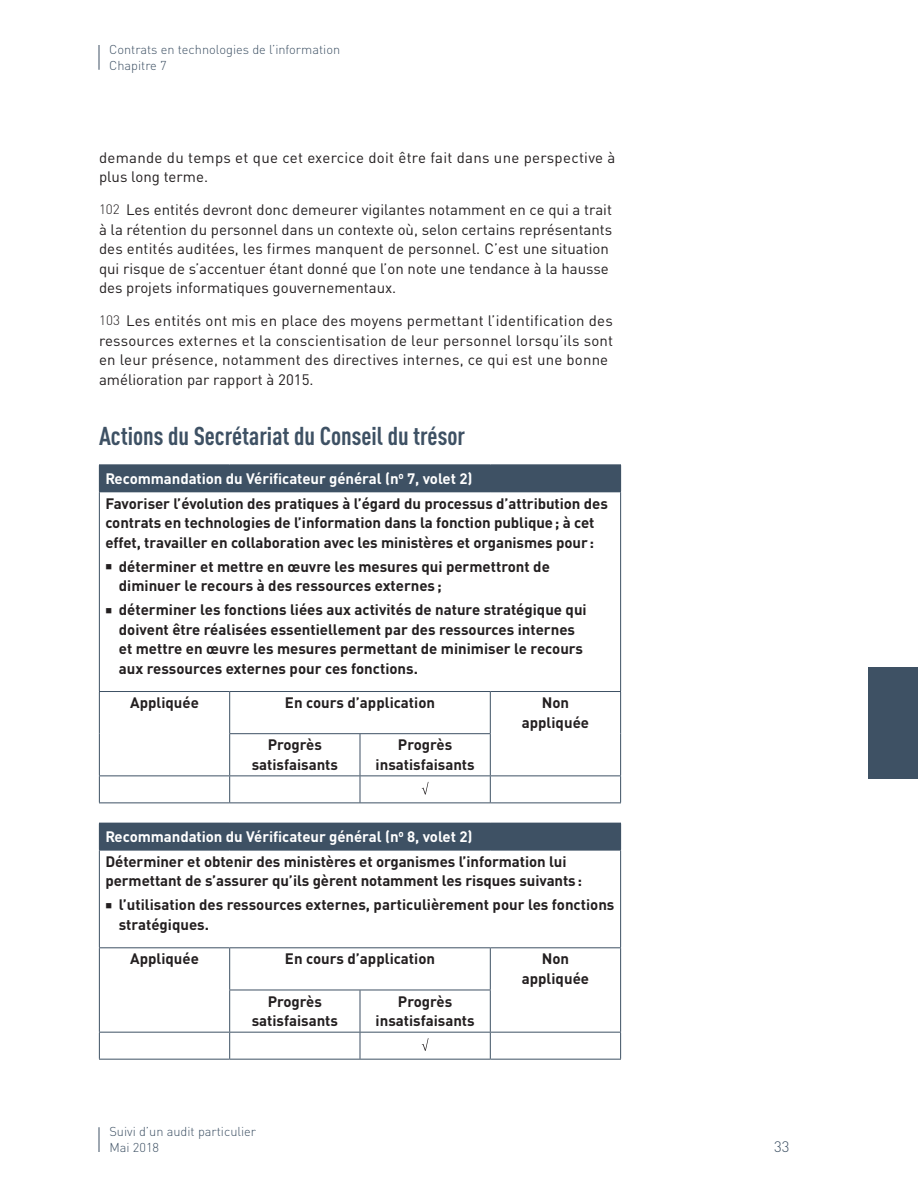
<style>
.page{position:relative;width:918px;height:1188px;background:#fff}
.page>*{position:absolute;margin:0;border:0;box-sizing:border-box;transform-origin:0 0}
.t1{font:700 condensed 25.5px "DIN Offc";color:#3e5164}
.t2{font:700 15px/19.5px "DIN Offc";letter-spacing:-.005em;color:#231f20}
.t3{font:15px/19.5px "DIN Offc";color:#231f20}
.t4{font:15px/19.5px "DIN Offc";letter-spacing:.02em;color:#231f20}
.t5{font:300 15px "DIN Offc";color:#3e5164}
.t6{font:300 12.75px/15.8px "DIN Offc";color:#3e5164}
.s1{font-weight:300;font-size:13.5px}
.s2{color:#fff}
</style>
<div class="page">
<div style="left:868px;top:668px;width:50px;height:111px;background:#3e5164"></div>
<svg style="left:99px;top:1127px;width:1px;height:25px"></svg>
<svg style="left:99px;top:45px;width:1px;height:25px"></svg>
<div style="left:99px;top:465px;width:522px;height:27px;background:#3e5164"></div>
<hr style="left:99px;top:492px;width:1px;height:199px;background:#3e5164">
<hr style="left:620px;top:492px;width:1px;height:199px;background:#3e5164">
<hr style="left:99px;top:691px;width:131px;height:1px;background:#3e5164">
<hr style="left:99px;top:692px;width:1px;height:42px;background:#3e5164">
<hr style="left:99px;top:734px;width:1px;height:41px;background:#3e5164">
<hr style="left:230px;top:691px;width:130px;height:1px;background:#3e5164">
<hr style="left:229px;top:692px;width:1px;height:41px;background:#3e5164">
<hr style="left:360px;top:691px;width:130px;height:1px;background:#3e5164">
<hr style="left:490px;top:691px;width:131px;height:1px;background:#3e5164">
<hr style="left:490px;top:692px;width:1px;height:41px;background:#3e5164">
<hr style="left:620px;top:692px;width:1px;height:42px;background:#3e5164">
<hr style="left:620px;top:734px;width:1px;height:41px;background:#3e5164">
<hr style="left:229px;top:733px;width:131px;height:1px;background:#3e5164">
<hr style="left:229px;top:734px;width:1px;height:41px;background:#3e5164">
<hr style="left:360px;top:733px;width:131px;height:1px;background:#3e5164">
<hr style="left:360px;top:734px;width:1px;height:41px;background:#3e5164">
<hr style="left:490px;top:734px;width:1px;height:41px;background:#3e5164">
<hr style="left:99px;top:775px;width:131px;height:1px;background:#3e5164">
<svg style="left:99px;top:776px;width:1px;height:26px"></svg>
<hr style="left:230px;top:775px;width:130px;height:1px;background:#3e5164">
<svg style="left:229px;top:776px;width:1px;height:26px"></svg>
<hr style="left:360px;top:775px;width:130px;height:1px;background:#3e5164">
<svg style="left:360px;top:776px;width:1px;height:26px"></svg>
<hr style="left:490px;top:775px;width:131px;height:1px;background:#3e5164">
<svg style="left:490px;top:776px;width:1px;height:26px"></svg>
<svg style="left:620px;top:776px;width:1px;height:26px"></svg>
<hr style="left:99px;top:802px;width:131px;height:1px;background:#3e5164">
<hr style="left:230px;top:802px;width:130px;height:1px;background:#3e5164">
<hr style="left:360px;top:802px;width:130px;height:1px;background:#3e5164">
<hr style="left:490px;top:802px;width:131px;height:1px;background:#3e5164">
<hr style="left:99px;top:464px;width:131px;height:1px;background:#3e5164">
<hr style="left:230px;top:464px;width:130px;height:1px;background:#3e5164">
<hr style="left:360px;top:464px;width:130px;height:1px;background:#3e5164">
<hr style="left:490px;top:464px;width:131px;height:1px;background:#3e5164">
<svg style="left:422px;top:782px;width:7px;height:13px"></svg>
<div style="left:99px;top:823px;width:522px;height:27px;background:#3e5164"></div>
<hr style="left:99px;top:850px;width:1px;height:97px;background:#3e5164">
<hr style="left:620px;top:850px;width:1px;height:97px;background:#3e5164">
<hr style="left:99px;top:947px;width:131px;height:1px;background:#3e5164">
<hr style="left:99px;top:948px;width:1px;height:42px;background:#3e5164">
<hr style="left:99px;top:990px;width:1px;height:42px;background:#3e5164">
<hr style="left:230px;top:947px;width:130px;height:1px;background:#3e5164">
<hr style="left:229px;top:948px;width:1px;height:42px;background:#3e5164">
<hr style="left:360px;top:947px;width:130px;height:1px;background:#3e5164">
<hr style="left:490px;top:947px;width:131px;height:1px;background:#3e5164">
<hr style="left:490px;top:948px;width:1px;height:42px;background:#3e5164">
<hr style="left:620px;top:948px;width:1px;height:42px;background:#3e5164">
<hr style="left:620px;top:990px;width:1px;height:42px;background:#3e5164">
<hr style="left:229px;top:990px;width:131px;height:1px;background:#3e5164">
<hr style="left:229px;top:990px;width:1px;height:42px;background:#3e5164">
<hr style="left:360px;top:990px;width:131px;height:1px;background:#3e5164">
<hr style="left:360px;top:990px;width:1px;height:42px;background:#3e5164">
<hr style="left:490px;top:990px;width:1px;height:42px;background:#3e5164">
<hr style="left:99px;top:1032px;width:131px;height:1px;background:#3e5164">
<svg style="left:99px;top:1033px;width:1px;height:26px"></svg>
<hr style="left:230px;top:1032px;width:130px;height:1px;background:#3e5164">
<svg style="left:229px;top:1033px;width:1px;height:26px"></svg>
<hr style="left:360px;top:1032px;width:130px;height:1px;background:#3e5164">
<svg style="left:360px;top:1033px;width:1px;height:26px"></svg>
<hr style="left:490px;top:1032px;width:131px;height:1px;background:#3e5164">
<svg style="left:490px;top:1033px;width:1px;height:26px"></svg>
<svg style="left:620px;top:1033px;width:1px;height:26px"></svg>
<hr style="left:99px;top:1059px;width:131px;height:1px;background:#3e5164">
<hr style="left:230px;top:1059px;width:130px;height:1px;background:#3e5164">
<hr style="left:360px;top:1059px;width:130px;height:1px;background:#3e5164">
<hr style="left:490px;top:1059px;width:131px;height:1px;background:#3e5164">
<hr style="left:99px;top:850px;width:131px;height:1px;background:#3e5164">
<hr style="left:230px;top:850px;width:130px;height:1px;background:#3e5164">
<hr style="left:360px;top:850px;width:130px;height:1px;background:#3e5164">
<hr style="left:490px;top:850px;width:131px;height:1px;background:#3e5164">
<svg style="left:422px;top:1038px;width:7px;height:13px"></svg>
<p class="t6" style="left:109px;top:41px;width:232px">Contrats en technologies de l’information<br>Chapitre 7</p>
<p class="t4" style="left:99px;top:148px;width:518px">demande du temps et que cet exercice doit être fait dans une perspective à plus long terme.</p>
<p class="t3" style="left:99px;top:200px;width:515px"><span class="s1">102</span> Les entités devront donc demeurer vigilantes notamment en ce qui a trait à la rétention du personnel dans un contexte où, selon certains représentants des entités auditées, les firmes manquent de personnel. C’est une situation qui risque de s’accentuer étant donné que l’on note une tendance à la hausse des projets informatiques gouvernementaux.</p>
<p class="t3" style="left:99px;top:311px;width:516px"><span class="s1">103</span> Les entités ont mis en place des moyens permettant l’identification des ressources externes et la conscientisation de leur personnel lorsqu’ils sont en leur présence, notamment des directives internes, ce qui est une bonne amélioration par rapport à 2015.</p>
<h1 class="t1" style="left:99px;top:420px;width:368px">Actions du Secrétariat du Conseil du trésor</h1>
<p class="t2" style="left:105px;top:466px;width:504px;line-height:24.5px"><span class="s2">Recommandation du Vérificateur général (n</span><sup>o</sup> <span class="s2">7, volet 2)<br></span>Favoriser l’évolution des pratiques à l’égard du processus d’attribution des</p>
<p class="t2" style="left:105px;top:512px;width:491px">contrats en technologies de l’information dans la fonction publique; à cet effet, travailler en collaboration avec les ministères et organismes pour :</p>
<p class="t2" style="left:119px;top:556px;width:433px">déterminer et mettre en œuvre les mesures qui permettront de diminuer le recours à des ressources externes ;</p>
<p class="t2" style="left:119px;top:599px;width:469px">déterminer les fonctions liées aux activités de nature stratégique qui doivent être réalisées essentiellement par des ressources internes et mettre en œuvre les mesures permettant de minimiser le recours aux ressources externes pour ces fonctions.</p>
<p class="t2" style="left:130px;top:692px;width:70px">Appliquée</p>
<p class="t2" style="left:285px;top:692px;width:152px">En cours d’application</p>
<p class="t2" style="left:522px;top:692px;width:69px;text-align:center">Non appliquée</p>
<p class="t2" style="left:252px;top:735px;width:88px;text-align:center">Progrès satisfaisants</p>
<p class="t2" style="left:376px;top:735px;width:101px;text-align:center">Progrès insatisfaisants</p>
<p class="t2" style="left:105px;top:824px;width:463px;line-height:24.5px"><span class="s2">Recommandation du Vérificateur général (n</span><sup>o</sup> <span class="s2">8, volet 2)<br></span>Déterminer et obtenir des ministères et organismes l’information lui</p>
<p class="t2" style="left:119px;top:868px;width:497px;line-height:24px;text-indent:-13px">permettant de s’assurer qu’ils gèrent notamment les risques suivants: l’utilisation des ressources externes, particulièrement pour les fonctions</p>
<p class="t2" style="left:119px;top:914px;width:92px">stratégiques.</p>
<p class="t2" style="left:130px;top:949px;width:70px">Appliquée</p>
<p class="t2" style="left:285px;top:949px;width:152px">En cours d’application</p>
<p class="t2" style="left:522px;top:949px;width:69px;text-align:center">Non appliquée</p>
<p class="t2" style="left:252px;top:991px;width:88px;text-align:center">Progrès satisfaisants</p>
<p class="t2" style="left:376px;top:991px;width:101px;text-align:center">Progrès insatisfaisants</p>
<p class="t6" style="left:110px;top:1124px;width:148px">Suivi d’un audit particulier<br>Mai 2018</p>
<p class="t5" style="left:774px;top:1137px;width:17px">33</p>
</div>
